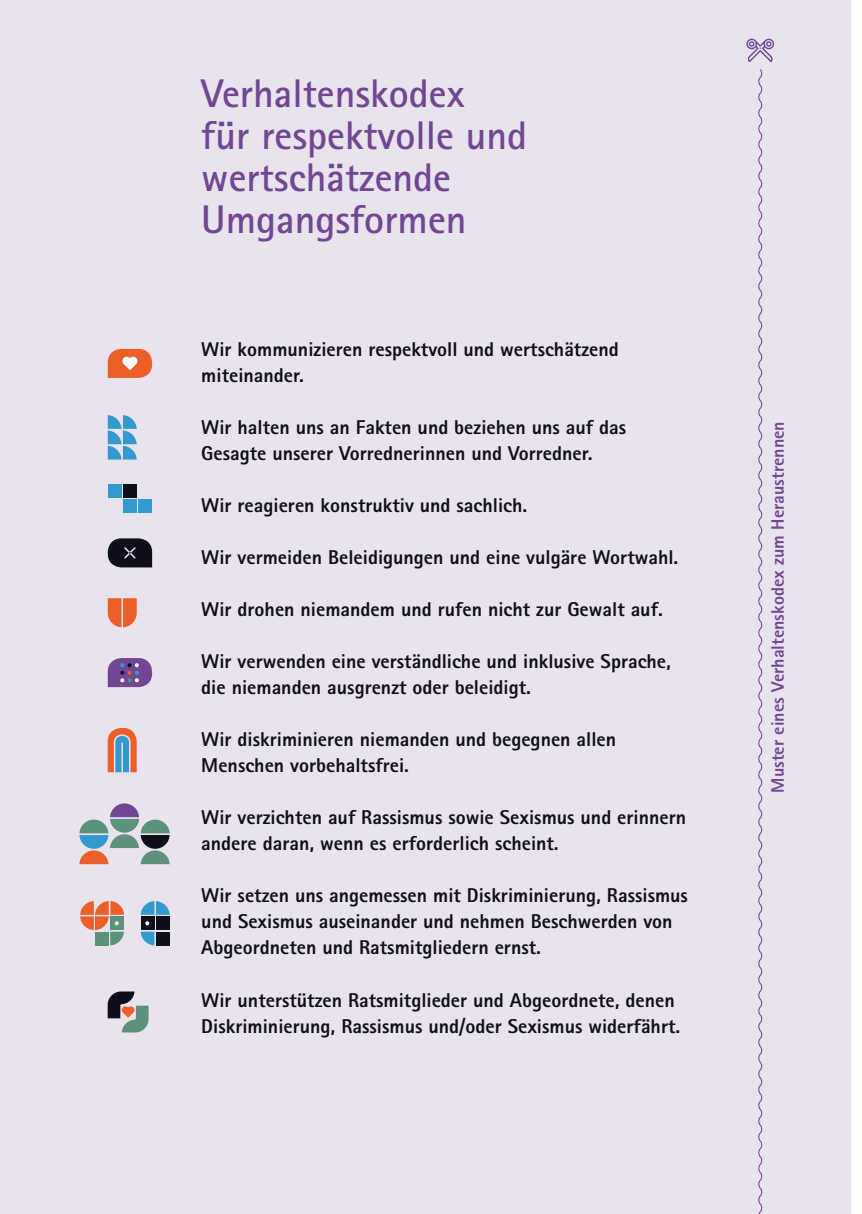
<style>
.page{position:relative;width:862px;height:1214px;background:#fff}
.page>*{position:absolute;margin:0;border:0;box-sizing:border-box;transform-origin:0 0}
.t1{font:700 40px/42px "Rotis Sans Serif Std";color:#714692}
.t2{font:800 20px/26px "Rotis Sans Serif Std";color:#0f0f1b}
.t3{font:800 18px "Rotis Sans Serif Std";color:#714692}
</style>
<div class="page">
<div style="left:0;top:0;width:850px;height:1213px;background:#e9e3ee"></div>
<svg style="left:746px;top:39px;width:28px;height:23px"></svg>
<svg style="left:758px;top:69px;width:5px;height:1144px"></svg>
<svg style="left:108px;top:598px;width:29px;height:29px"></svg>
<svg style="left:79px;top:803px;width:91px;height:61px"></svg>
<svg style="left:108px;top:415px;width:29px;height:44px"></svg>
<div style="left:108px;top:484px;width:13px;height:14px;background:#349ace"></div>
<div style="left:123px;top:484px;width:14px;height:14px;background:#0f0f1b"></div>
<div style="left:123px;top:499px;width:14px;height:14px;background:#349ace"></div>
<div style="left:138px;top:499px;width:14px;height:14px;background:#349ace"></div>
<svg style="left:108px;top:538px;width:44px;height:29px"></svg>
<svg style="left:108px;top:349px;width:44px;height:29px"></svg>
<svg style="left:108px;top:991px;width:41px;height:41px"></svg>
<svg style="left:108px;top:727px;width:29px;height:45px"></svg>
<svg style="left:108px;top:658px;width:44px;height:29px"></svg>
<svg style="left:80px;top:901px;width:44px;height:44px"></svg>
<svg style="left:141px;top:901px;width:29px;height:13px"></svg>
<svg style="left:141px;top:931px;width:13px;height:14px"></svg>
<div style="left:156px;top:931px;width:14px;height:14px;background:#0f0f1b"></div>
<div style="left:156px;top:916px;width:14px;height:14px;background:#0f0f1b"></div>
<div style="left:141px;top:916px;width:13px;height:14px;background:#0f0f1b"></div>
<svg style="left:145px;top:921px;width:4px;height:4px"></svg>
<h1 class="t1" style="left:201px;top:72px;width:327px">Verhaltenskodex<br>für respektvolle und wertschätzende<br>Umgangsformen</h1>
<p class="t2" style="left:201px;top:336px;width:419px">Wir kommunizieren respektvoll und wertschätzend miteinander.</p>
<p class="t2" style="left:201px;top:414px;width:426px">Wir halten uns an Fakten und beziehen uns auf das<br>Gesagte unserer Vorrednerinnen und Vorredner.</p>
<p class="t2" style="left:201px;top:492px;width:327px">Wir reagieren konstruktiv und sachlich.</p>
<p class="t2" style="left:201px;top:544px;width:478px">Wir vermeiden Beleidigungen und eine vulgäre Wortwahl.</p>
<p class="t2" style="left:201px;top:596px;width:463px">Wir drohen niemandem und rufen nicht zur Gewalt auf.</p>
<p class="t2" style="left:201px;top:648px;width:471px">Wir verwenden eine verständliche und inklusive Sprache, die niemanden ausgrenzt oder beleidigt.</p>
<p class="t2" style="left:201px;top:726px;width:416px">Wir diskriminieren niemanden und begegnen allen<br>Menschen vorbehaltsfrei.</p>
<p class="t2" style="left:201px;top:804px;width:486px">Wir verzichten auf Rassismus sowie Sexismus und erinnern andere daran, wenn es erforderlich scheint.</p>
<p class="t2" style="left:201px;top:882px;width:488px">Wir setzen uns angemessen mit Diskriminierung, Rassismus und Sexismus auseinander und nehmen Beschwerden von<br>Abgeordneten und Ratsmitgliedern ernst.</p>
<p class="t2" style="left:201px;top:986px;width:480px">Wir unterstützen Ratsmitglieder und Abgeordnete, denen<br>Diskriminierung, Rassismus und/oder Sexismus widerfährt.</p>
<p class="t3" style="left:766px;top:792px;width:373px;rotate:-90deg">Muster eines Verhaltenskodex zum Heraustrennen</p>
</div>
